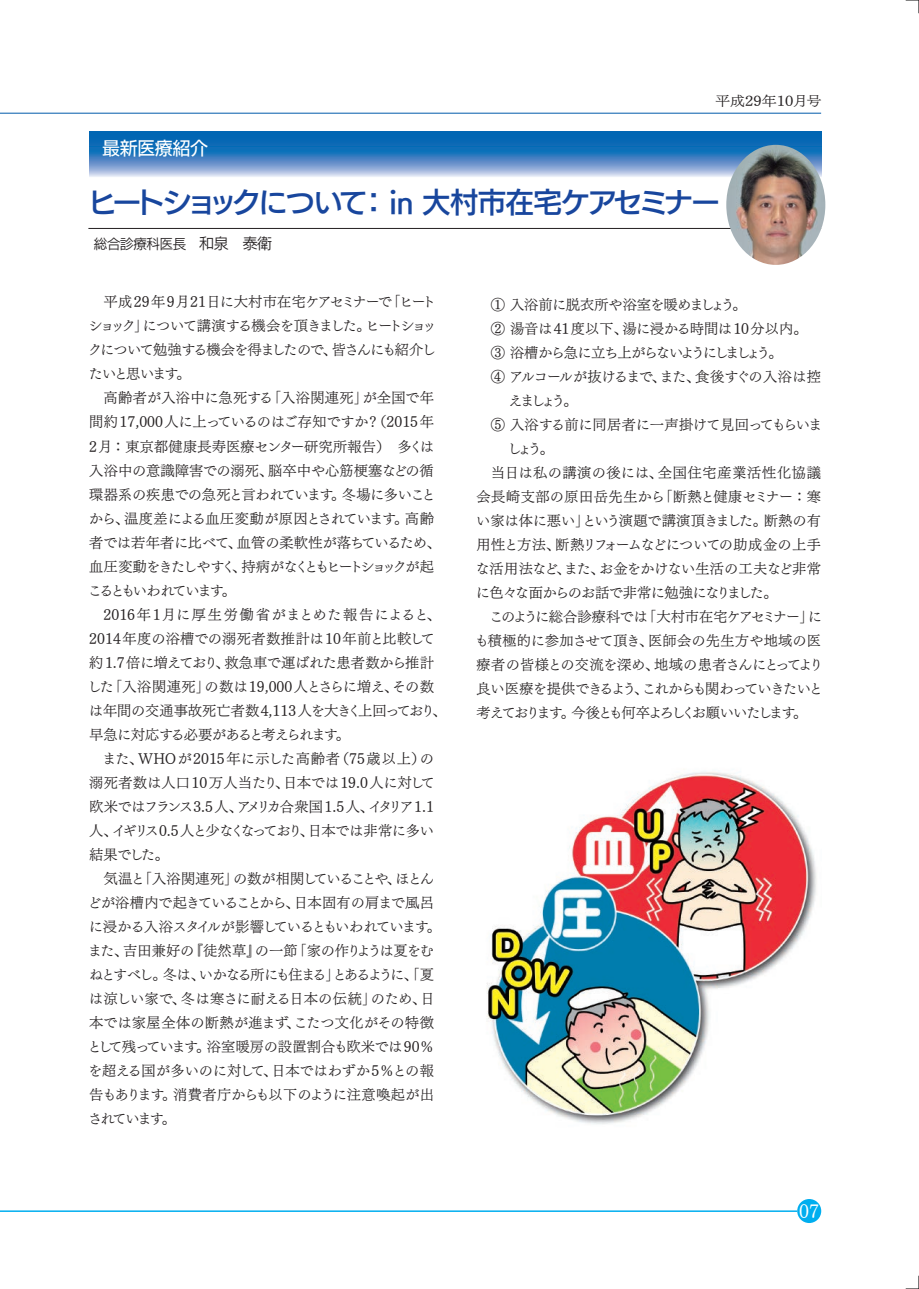
<style>
.page{position:relative;width:919px;height:1289px;background:#fff}
.page>*{position:absolute;margin:0;border:0;box-sizing:border-box;transform-origin:0 0}
.t1{font:28.5px "UD Kakugo Large Pro DB";letter-spacing:-.075em;color:#18469d}
.t2{font:18px "UD Kakugo Large Pro M";letter-spacing:-.025em;color:#fff}
.t3{font:18px "UD Mincho Pro L";color:#fff}
.t4{font:14.25px/24px "UD Mincho Pro L";letter-spacing:-.03em;color:#231f20;text-align:justify}
.t5{font:14.25px/24px "UD Mincho Pro L";color:#231f20}
.t6{font:14.25px "UD Mincho Pro L";letter-spacing:-.05em;color:#231f20}
.t7{font:14.25px "UD Mincho Pro L";letter-spacing:-.085em;color:#231f20}
.t8{font:14.25px "UD Mincho Pro L";letter-spacing:-.13em;color:#231f20}
.t9{font:14.25px "UD Mincho Pro L";letter-spacing:-.01em;color:#231f20}
.t10{font:14.25px "UD Mincho Pro L";letter-spacing:-.065em;color:#231f20}
.t11{font:14.25px "UD Mincho Pro L";letter-spacing:-.055em;color:#231f20}
.t12{font:14.25px "UD Mincho Pro L";letter-spacing:.025em;color:#231f20}
.t13{font:14.25px "UD Mincho Pro L";letter-spacing:-.12em;color:#231f20}
.t14{font:14.25px "UD Mincho Pro L";letter-spacing:.045em;color:#231f20}
.t15{font:13.5px "UD Kakugo Large Pro R";letter-spacing:-.025em;color:#231f20}
.t16{font:13.5px "UD Mincho Pro L";color:#231f20;scale:1.11 1}
.s1{font-size:14.85px}
</style>
<div class="page">
<svg style="left:905px;top:0;width:14px;height:13px"></svg>
<svg style="left:905px;top:1275px;width:14px;height:14px"></svg>
<div style="left:797px;top:1198px;width:24px;height:24px;background:#00aeef;border-radius:50%"></div>
<hr style="left:0;top:1210px;width:797px;height:1px;background:#00aeef">
<svg style="left:89px;top:132px;width:732px;height:45px;background:#4286c4"></svg>
<hr style="left:88px;top:228px;width:733px;height:1px;background:#231f20">
<img style="left:726px;top:145px;width:99px;height:120px">
<img style="left:486px;top:771px;width:331px;height:353px">
<hr style="left:0;top:113px;width:821px;height:1px;background:#015aaa">
<p class="t2" style="left:102px;top:133px;width:107px">最新医療紹介</p>
<p class="t16" style="left:715px;top:91px;width:97px">平成29年10月号</p>
<h1 class="t1" style="left:89px;top:178px;width:632px">ヒートショックについて： in 大村市在宅ケアセミナー</h1>
<p class="t15" style="left:94px;top:233px;width:180px">総合診療科医長 <span class="s1">和泉　泰衛</span></p>
<p class="t4" style="left:88px;top:289px;width:349px;text-indent:15px">平成29年9月21日に大村市在宅ケアセミナーで「ヒートショック」について講演する機会を頂きました。ヒートショックについて勉強する機会を得ましたので、皆さんにも紹介したいと思います。</p>
<p class="t4" style="left:88px;top:385px;width:355px;text-align:left;text-indent:16px">高齢者が入浴中に急死する「入浴関連死」が全国で年間約17,000人に上っているのはご存知ですか？（2015年<br>2月：東京都健康長寿医療センター研究所報告）　多くは入浴中の意識障害での溺死、脳卒中や心筋梗塞などの循環器系の疾患での急死と言われています。冬場に多いことから、温度差による血圧変動が原因とされています。高齢者では若年者に比べて、血管の柔軟性が落ちているため、血圧変動をきたしやすく、持病がなくともヒートショックが起こるともいわれています。</p>
<p class="t5" style="left:87px;top:601px;width:360px;text-indent:16px">2016年1月に厚生労働省がまとめた報告によると、<br>2014年度の浴槽での溺死者数推計は10年前と比較して約1.7倍に増えており、救急車で運ばれた患者数から推計した「入浴関連死」の数は19,000人とさらに増え、その数は年間の交通事故死亡者数4,113人を大きく上回っており、早急に対応する必要があると考えられます。</p>
<p class="t4" style="left:89px;top:745px;width:347px;text-indent:13px">また、WHOが2015年に示した高齢者（75歳以上）の溺死者数は人口10万人当たり、日本では19.0人に対して欧米ではフランス3.5人、アメリカ合衆国1.5人、イタリア1.1人、イギリス0.5 人と少なくなっており、日本では非常に多い結果でした。</p>
<p class="t4" style="left:87px;top:865px;width:355px;text-align:left;text-indent:16px">気温と「入浴関連死」の数が相関していることや、ほとんどが浴槽内で起きていることから、日本固有の肩まで風呂に浸かる入浴スタイルが影響しているともいわれています。また、吉田兼好の『徒然草』の一節「家の作りようは夏をむねとすべし。冬は、いかなる所にも住まる」とあるように、「夏は涼しい家で、冬は寒さに耐える日本の伝統」のため、日本では家屋全体の断熱が進まず、こたつ文化がその特徴として残っています。浴室暖房の設置割合も欧米では90％を超える国が多いのに対して、日本ではわずか5％との報告もあります。消費者庁からも以下のように注意喚起が出されています。</p>
<p class="t4" style="left:490px;top:292px;width:257px">① 入浴前に脱衣所や浴室を暖めましょう。</p>
<p class="t5" style="left:490px;top:316px;width:318px">② 湯音は41度以下、湯に浸かる時間は10分以内。</p>
<p class="t13" style="left:490px;top:341px;width:293px">③ 浴槽から急に立ち上がらないようにしましょう。</p>
<p class="t11" style="left:490px;top:365px;width:332px">④ アルコールが抜けるまで、また、食後すぐの入浴は控</p>
<p class="t4" style="left:508px;top:388px;width:71px">えましょう。</p>
<p class="t4" style="left:490px;top:412px;width:333px">⑤ 入浴する前に同居者に一声掛けて見回ってもらいま</p>
<p class="t4" style="left:507px;top:436px;width:48px">しょう。</p>
<p class="t14" style="left:490px;top:461px;width:332px">当日は私の講演の後には、全国住宅産業活性化協議</p>
<p class="t12" style="left:476px;top:485px;width:346px">会長崎支部の原田岳先生から「断熱と健康セミナー：寒</p>
<p class="t9" style="left:476px;top:509px;width:346px">い家は体に悪い」という演題で講演頂きました。断熱の有</p>
<p class="t10" style="left:476px;top:533px;width:346px">用性と方法、断熱リフォームなどについての助成金の上手</p>
<p class="t4" style="left:475px;top:556px;width:347px">な活用法など、また、お金をかけない生活の工夫など非常</p>
<p class="t6" style="left:476px;top:581px;width:303px">に色々な面からのお話で非常に勉強になりました。</p>
<p class="t6" style="left:489px;top:605px;width:334px">このように総合診療科では「大村市在宅ケアセミナー」に</p>
<p class="t5" style="left:475px;top:628px;width:348px">も積極的に参加させて頂き、医師会の先生方や地域の医</p>
<p class="t4" style="left:476px;top:652px;width:348px">療者の皆様との交流を深め、地域の患者さんにとってより</p>
<p class="t7" style="left:476px;top:677px;width:348px">良い医療を提供できるよう、これからも関わっていきたいと</p>
<p class="t8" style="left:476px;top:701px;width:332px">考えております。今後とも何卒よろしくお願いいたします。</p>
<p class="t3" style="left:799px;top:1197px;width:21px">07</p>
</div>
